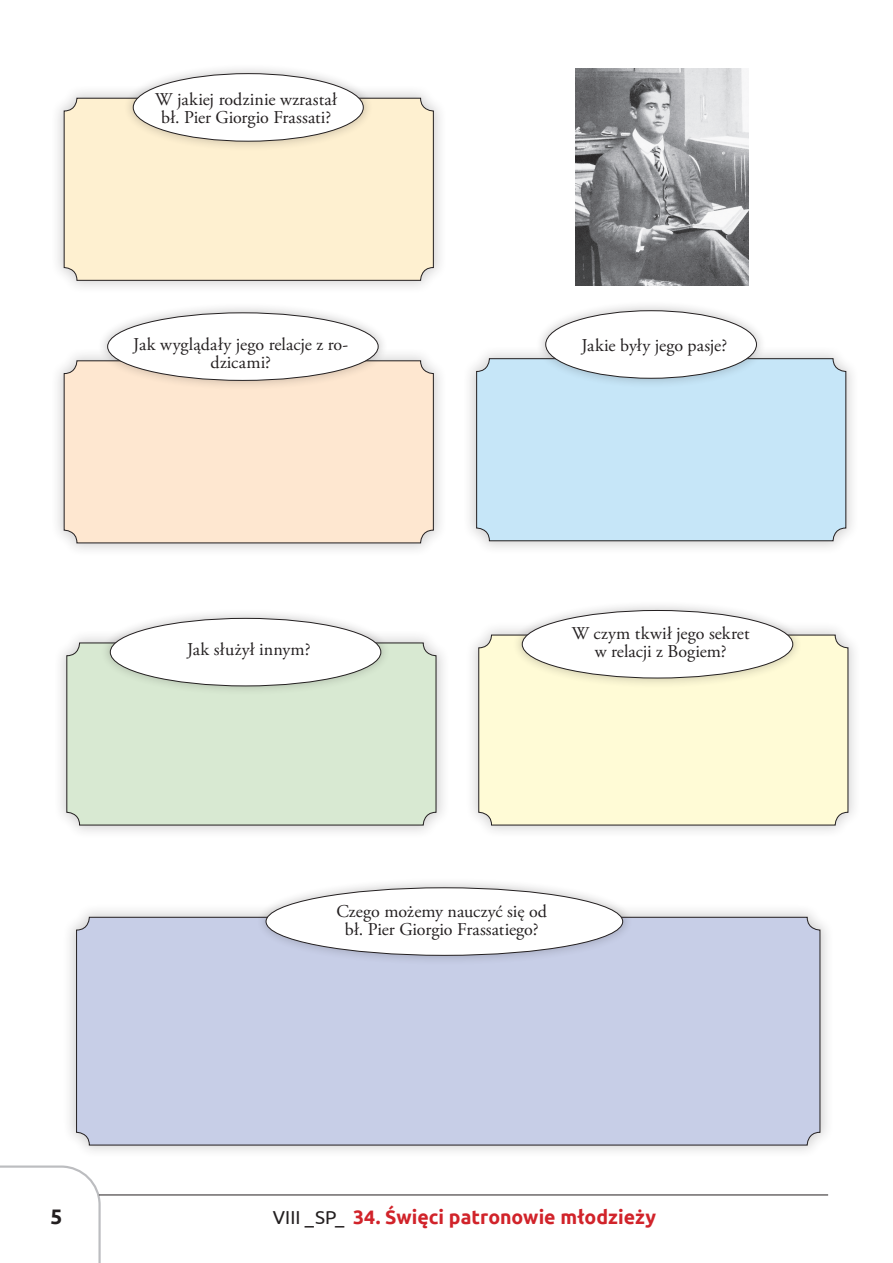
<style>
.page{position:relative;width:893px;height:1263px;background:#fff}
.page>*{position:absolute;margin:0;border:0;box-sizing:border-box;transform-origin:0 0}
.t1{font:700 21px "Ubuntu";color:#231f20}
.t2{font:700 19.5px "Ubuntu";color:#d1232a}
.t3{font:18px/18px "Adobe Garamond Pro";color:#231f20;text-align:center}
.s1{font-weight:400;font-size:18.75px;color:#231f20}
</style>
<div class="page">
<svg style="left:0;top:1165px;width:101px;height:98px"></svg>
<hr style="left:99px;top:1195px;width:729px;height:1px;background:#231f20">
<img style="left:575px;top:68px;width:173px;height:217px">
<div style="left:462px;top:344px;width:398px;height:211px;background:#231f20;opacity:.2"></div>
<div style="left:477px;top:359px;width:369px;height:182px;background:#c6e6f8;border-radius:13px"></div>
<div style="left:476px;top:358px;width:370px;height:183px;border:1px solid #231f20;border-radius:13px"></div>
<div style="left:50px;top:347px;width:397px;height:210px;background:#231f20;opacity:.2"></div>
<div style="left:64px;top:361px;width:369px;height:182px;background:#fee7d0;border-radius:13px"></div>
<div style="left:64px;top:360px;width:370px;height:183px;border:1px solid #231f20;border-radius:13px"></div>
<div style="left:464px;top:621px;width:398px;height:218px;background:#231f20;opacity:.2"></div>
<div style="left:479px;top:635px;width:369px;height:190px;background:#fffbd6;border-radius:13px"></div>
<div style="left:478px;top:635px;width:370px;height:190px;border:1px solid #231f20;border-radius:13px"></div>
<div style="left:53px;top:629px;width:397px;height:210px;background:#231f20;opacity:.2"></div>
<div style="left:67px;top:643px;width:369px;height:182px;background:#d8e9d2;border-radius:13px"></div>
<div style="left:66px;top:642px;width:370px;height:183px;border:1px solid #231f20;border-radius:13px"></div>
<div style="left:62px;top:903px;width:772px;height:256px;background:#231f20;opacity:.2"></div>
<div style="left:77px;top:917px;width:743px;height:228px;background:#c7cee7;border-radius:13px"></div>
<div style="left:50px;top:84px;width:397px;height:211px;background:#231f20;opacity:.2"></div>
<div style="left:64px;top:98px;width:369px;height:182px;background:#fef0d0;border-radius:13px"></div>
<div style="left:64px;top:98px;width:370px;height:183px;border:1px solid #231f20;border-radius:13px"></div>
<div style="left:535px;top:300px;width:231px;height:89px;background:#231f20;opacity:.2"></div>
<div style="left:546px;top:311px;width:210px;height:67px;background:#fff;border-radius:50%"></div>
<div style="left:98px;top:302px;width:290px;height:89px;background:#231f20;opacity:.2"></div>
<div style="left:108px;top:313px;width:270px;height:67px;background:#fff;border-radius:50%"></div>
<div style="left:512px;top:600px;width:291px;height:89px;background:#231f20;opacity:.2"></div>
<div style="left:522px;top:610px;width:271px;height:68px;background:#fff;border-radius:50%"></div>
<div style="left:100px;top:608px;width:291px;height:88px;background:#231f20;opacity:.2"></div>
<div style="left:110px;top:618px;width:271px;height:68px;background:#fff;border-radius:50%"></div>
<div style="left:256px;top:877px;width:376px;height:89px;background:#231f20;opacity:.2"></div>
<div style="left:266px;top:888px;width:357px;height:67px;background:#fff;border-radius:50%"></div>
<div style="left:123px;top:63px;width:250px;height:89px;background:#231f20;opacity:.2"></div>
<div style="left:133px;top:74px;width:230px;height:67px;background:#fff;border-radius:50%"></div>
<p class="t3" style="left:155px;top:90px;width:183px">W jakiej rodzinie wzrastał bł. Pier Giorgio Frassati?</p>
<p class="t3" style="left:133px;top:336px;width:216px">Jak wyglądały jego relacje z ro-</p>
<p class="t3" style="left:581px;top:337px;width:147px">Jakie były jego pasje?</p>
<p class="t3" style="left:210px;top:354px;width:62px">dzicami?</p>
<p class="t3" style="left:572px;top:625px;width:179px">W czym tkwił jego sekret</p>
<p class="t3" style="left:187px;top:641px;width:125px">Jak służył innym?</p>
<p class="t3" style="left:595px;top:643px;width:133px">w relacji z Bogiem?</p>
<p class="t3" style="left:336px;top:903px;width:212px">Czego możemy nauczyć się od bł. Pier Giorgio Frassatiego?</p>
<p class="t1" style="left:50px;top:1204px;width:13px">5</p>
<p class="t2" style="left:273px;top:1205px;width:385px"><span class="s1">VIII _SP_</span> 34. Święci patronowie młodzieży</p>
</div>
